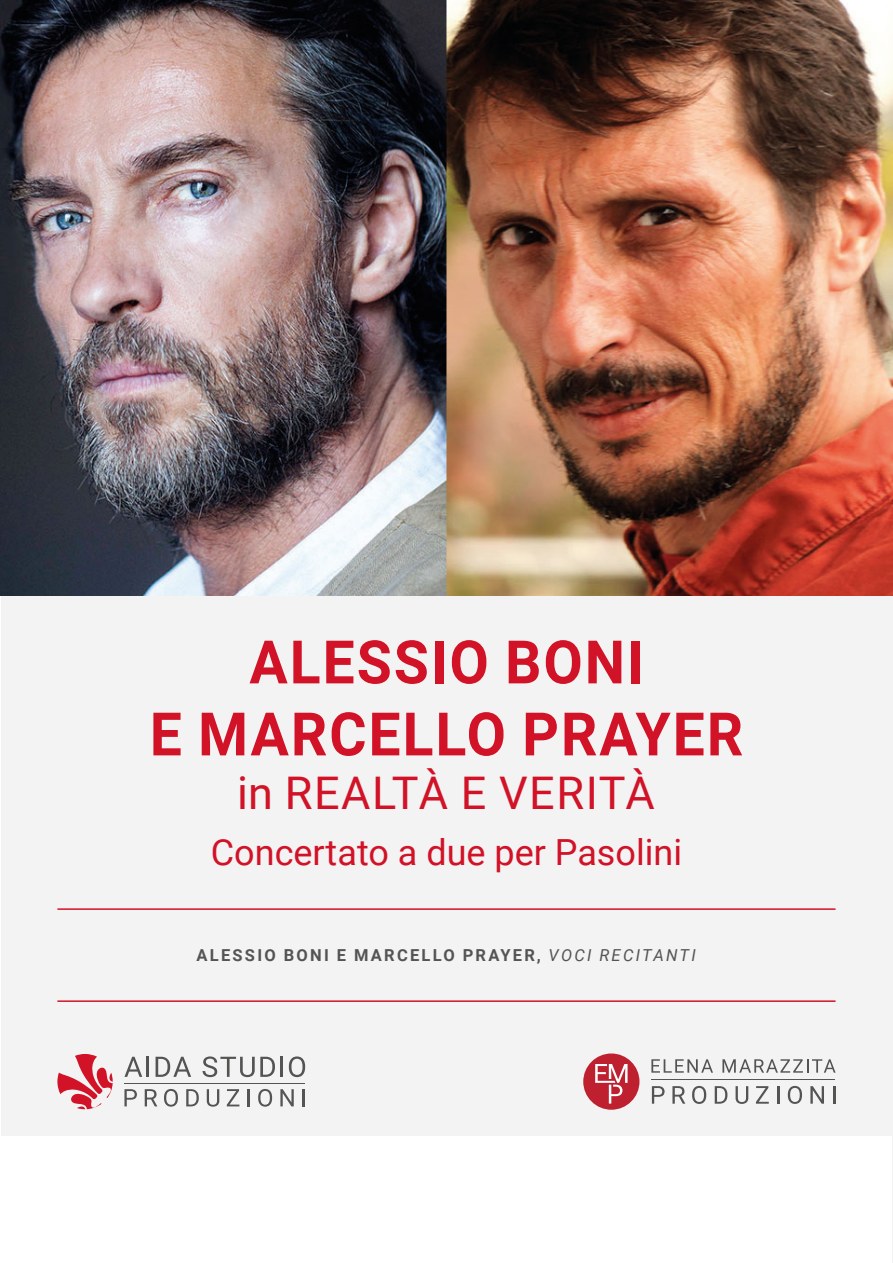
<style>
.page{position:relative;width:893px;height:1263px;background:#fff}
.page>*{position:absolute;margin:0;border:0;box-sizing:border-box;transform-origin:0 0}
.Titolo{font:700 60px "Roboto";letter-spacing:.035em;color:#d11227;scale:.95 1}
.Titolo-2{font:45px "Roboto";letter-spacing:.035em;color:#d11227}
.Titolo-3{font:36px "Roboto";color:#d11227}
.Musicisti{font:700 16.5px "Roboto";letter-spacing:.135em;color:#545453}
.s1{font-weight:400;font-style:italic}
</style>
<div class="page">
<div style="left:1px;top:1px;width:892px;height:1262px;background:#f3f3f3"></div>
<div style="left:0;top:1137px;width:891px;height:126px;background:#fff"></div>
<svg style="left:124px;top:1089px;width:13px;height:17px"></svg>
<svg style="left:145px;top:1089px;width:12px;height:17px"></svg>
<svg style="left:164px;top:1089px;width:14px;height:18px"></svg>
<svg style="left:186px;top:1089px;width:13px;height:17px"></svg>
<svg style="left:207px;top:1089px;width:12px;height:18px"></svg>
<svg style="left:227px;top:1089px;width:12px;height:17px"></svg>
<hr style="left:247px;top:1089px;width:3px;height:17px;background:#545452">
<svg style="left:258px;top:1089px;width:14px;height:18px"></svg>
<svg style="left:280px;top:1089px;width:14px;height:17px"></svg>
<svg style="left:303px;top:1089px;width:2px;height:17px"></svg>
<svg style="left:57px;top:1054px;width:56px;height:55px"></svg>
<hr style="left:124px;top:1083px;width:181px;height:1px;background:#545452">
<svg style="left:124px;top:1057px;width:18px;height:20px"></svg>
<hr style="left:147px;top:1057px;width:2px;height:20px;background:#545452">
<svg style="left:156px;top:1057px;width:35px;height:20px"></svg>
<svg style="left:203px;top:1056px;width:72px;height:21px"></svg>
<hr style="left:281px;top:1057px;width:2px;height:20px;background:#545452">
<svg style="left:289px;top:1056px;width:16px;height:21px"></svg>
<div style="left:583px;top:1053px;width:56px;height:57px;background:#be2030;border-radius:50%"></div>
<svg style="left:595px;top:1064px;width:32px;height:39px"></svg>
<svg style="left:652px;top:1086px;width:13px;height:18px"></svg>
<svg style="left:672px;top:1086px;width:13px;height:18px"></svg>
<svg style="left:692px;top:1086px;width:14px;height:18px"></svg>
<svg style="left:715px;top:1086px;width:12px;height:18px"></svg>
<svg style="left:736px;top:1086px;width:12px;height:18px"></svg>
<svg style="left:756px;top:1086px;width:13px;height:18px"></svg>
<svg style="left:777px;top:1086px;width:2px;height:18px"></svg>
<svg style="left:788px;top:1086px;width:14px;height:18px"></svg>
<svg style="left:810px;top:1086px;width:14px;height:18px"></svg>
<hr style="left:833px;top:1086px;width:3px;height:18px;background:#545452">
<hr style="left:651px;top:1080px;width:184px;height:1px;background:#545452">
<svg style="left:651px;top:1059px;width:62px;height:14px"></svg>
<svg style="left:722px;top:1059px;width:114px;height:14px"></svg>
<img style="left:0;top:0;width:893px;height:595px">
<hr style="left:57px;top:1000px;width:779px;height:2px;background:#d11227">
<hr style="left:57px;top:908px;width:779px;height:2px;background:#d11227">
<p class="Titolo" style="left:249px;top:620px;width:416px">ALESSIO BONI</p>
<p class="Titolo" style="left:150px;top:692px;width:626px">E MARCELLO PRAYER</p>
<p class="Titolo-2" style="left:237px;top:762px;width:419px">in REALTÀ E VERITÀ</p>
<p class="Titolo-3" style="left:211px;top:827px;width:473px">Concertato a due per Pasolini</p>
<p class="Musicisti" style="left:197px;top:944px;width:501px">ALESSIO BONI E MARCELLO PRAYER, <span class="s1">VOCI RECITANTI</span></p>
</div>
